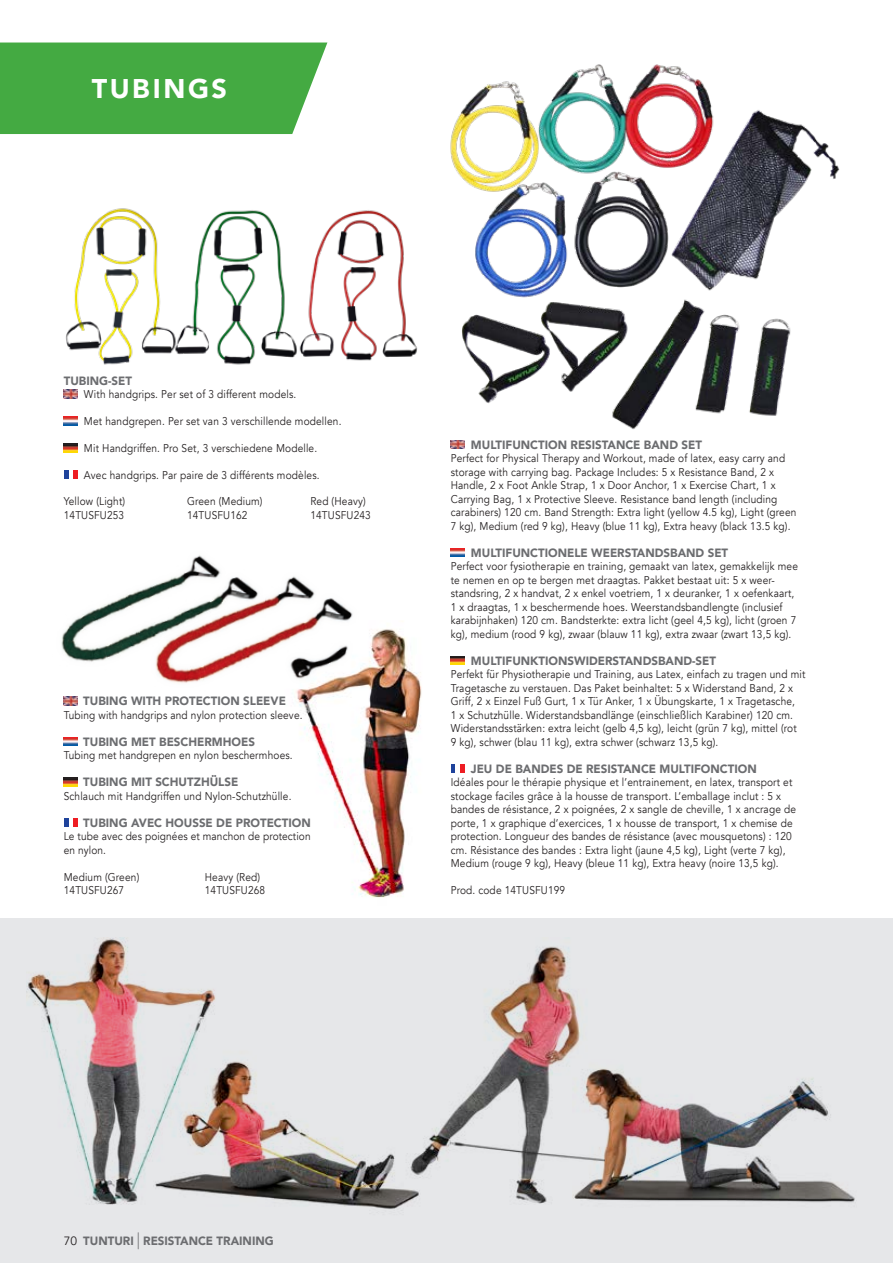
<style>
.page{position:relative;width:893px;height:1263px;background:#fff}
.page>*{position:absolute;margin:0;border:0;box-sizing:border-box;transform-origin:0 0}
.t1{font:900 27px "Avenir";letter-spacing:.095em;color:#fff}
.t2{font:900 12px "Avenir";color:#6c6d70;scale:.96 1}
.t3{font:11.25px/13.5px "Avenir";letter-spacing:.015em;color:#231f20;scale:.9 1}
.s1{font-weight:400;color:#231f20}
.s2{font-weight:400;font-size:16.8px}
</style>
<div class="page">
<div style="left:0;top:918px;width:893px;height:345px;background:#e6e7e9"></div>
<img style="left:65px;top:208px;width:353px;height:157px">
<img style="left:64px;top:389px;width:14px;height:9px">
<img style="left:64px;top:416px;width:14px;height:9px">
<img style="left:64px;top:443px;width:14px;height:9px">
<div style="left:64px;top:470px;width:5px;height:9px;background:#1f439b"></div>
<svg style="left:74px;top:470px;width:4px;height:9px"></svg>
<img style="left:299px;top:629px;width:123px;height:269px">
<img style="left:64px;top:697px;width:14px;height:8px">
<img style="left:64px;top:737px;width:14px;height:9px">
<img style="left:64px;top:778px;width:14px;height:8px">
<div style="left:64px;top:818px;width:5px;height:9px;background:#1f439b"></div>
<svg style="left:74px;top:818px;width:4px;height:9px"></svg>
<img style="left:159px;top:576px;width:206px;height:129px">
<img style="left:61px;top:555px;width:207px;height:119px">
<img style="left:451px;top:440px;width:14px;height:9px">
<img style="left:451px;top:548px;width:14px;height:9px">
<img style="left:451px;top:656px;width:14px;height:9px">
<svg style="left:451px;top:764px;width:4px;height:9px"></svg>
<div style="left:460px;top:764px;width:5px;height:9px;background:#ee1d23"></div>
<img style="left:451px;top:64px;width:389px;height:366px">
<img style="left:26px;top:937px;width:190px;height:267px">
<img style="left:153px;top:1000px;width:250px;height:209px">
<img style="left:399px;top:946px;width:173px;height:258px">
<img style="left:572px;top:996px;width:283px;height:207px">
<div style="left:0;top:43px;width:327px;height:91px;background:#44aa42"></div>
<h1 class="t1" style="left:92px;top:66px;width:137px">TUBINGS</h1>
<p class="t2" style="left:64px;top:370px;width:73px">TUBING-SET</p>
<p class="t3" style="left:84px;top:388px;width:237px">With handgrips. Per set of 3 different models.</p>
<p class="t3" style="left:84px;top:415px;width:288px">Met handgrepen. Per set van 3 verschillende modellen.</p>
<p class="t3" style="left:84px;top:442px;width:261px">Mit Handgriffen. Pro Set, 3 verschiedene Modelle.</p>
<p class="t3" style="left:84px;top:469px;width:263px">Avec handgrips. Par paire de 3 différents modèles.</p>
<p class="t3" style="left:64px;top:495px;width:70px">Yellow (Light)<br>14TUSFU253</p>
<p class="t3" style="left:187px;top:495px;width:85px">Green (Medium)<br>14TUSFU162</p>
<p class="t3" style="left:310px;top:495px;width:69px">Red (Heavy)<br>14TUSFU243</p>
<p class="t2" style="left:83px;top:691px;width:213px">TUBING WITH PROTECTION SLEEVE</p>
<p class="t3" style="left:64px;top:708px;width:267px">Tubing with handgrips and nylon protection sleeve.</p>
<p class="t2" style="left:83px;top:731px;width:180px">TUBING MET BESCHERMHOES</p>
<p class="t3" style="left:64px;top:749px;width:256px">Tubing met handgrepen en nylon beschermhoes.</p>
<p class="t2" style="left:83px;top:772px;width:163px">TUBING MIT SCHUTZHÜLSE</p>
<p class="t3" style="left:64px;top:789px;width:255px">Schlauch mit Handgriffen und Nylon-Schutzhülle.</p>
<p class="t2" style="left:83px;top:812px;width:238px">TUBING AVEC HOUSSE DE PROTECTION</p>
<p class="t3" style="left:64px;top:830px;width:276px">Le tube avec des poignées et manchon de protection en nylon.</p>
<p class="t3" style="left:64px;top:870px;width:85px">Medium (Green)</p>
<p class="t3" style="left:205px;top:870px;width:63px">Heavy (Red)</p>
<p class="t3" style="left:64px;top:884px;width:69px">14TUSFU267</p>
<p class="t3" style="left:205px;top:884px;width:69px">14TUSFU268</p>
<p class="t2" style="left:471px;top:434px;width:242px">MULTIFUNCTION RESISTANCE BAND SET</p>
<p class="t3" style="left:451px;top:452px;width:386px">Perfect for Physical Therapy and Workout, made of latex, easy carry and storage with carrying bag. Package Includes: 5 x Resistance Band, 2 x Handle, 2 x Foot Ankle Strap, 1 x Door Anchor, 1 x Exercise Chart, 1 x Carrying Bag, 1 x Protective Sleeve. Resistance band length (including carabiners) 120 cm. Band Strength: Extra light (yellow 4.5 kg), Light (green 7 kg), Medium (red 9 kg), Heavy (blue 11 kg), Extra heavy (black 13.5 kg).</p>
<p class="t2" style="left:471px;top:542px;width:270px">MULTIFUNCTIONELE WEERSTANDSBAND SET</p>
<p class="t3" style="left:451px;top:560px;width:387px">Perfect voor fysiotherapie en training, gemaakt van latex, gemakkelijk mee te nemen en op te bergen met draagtas. Pakket bestaat uit: 5 x weer&shy;standsring, 2 x handvat, 2 x enkel voetriem, 1 x deuranker, 1 x oefenkaart, 1 x draagtas, 1 x beschermende hoes. Weerstandsbandlengte (inclusief karabijnhaken) 120 cm. Bandsterkte: extra licht (geel 4,5 kg), licht (groen 7 kg), medium (rood 9 kg), zwaar (blauw 11 kg), extra zwaar (zwart 13,5 kg).</p>
<p class="t2" style="left:471px;top:650px;width:257px">MULTIFUNKTIONSWIDERSTANDSBAND-SET</p>
<p class="t3" style="left:451px;top:668px;width:396px">Perfekt für Physiotherapie und Training, aus Latex, einfach zu tragen und mit Tragetasche zu verstauen. Das Paket beinhaltet: 5 x Widerstand Band, 2 x Griff, 2 x Einzel Fuß Gurt, 1 x Tür Anker, 1 x Übungskarte, 1 x Tragetasche,<br>1 x Schutzhülle. Widerstandsbandlänge (einschließlich Karabiner) 120 cm.<br>Widerstandsstärken: extra leicht (gelb 4,5 kg), leicht (grün 7 kg), mittel (rot<br>9 kg), schwer (blau 11 kg), extra schwer (schwarz 13,5 kg).</p>
<p class="t2" style="left:471px;top:758px;width:299px">JEU DE BANDES DE RESISTANCE MULTIFONCTION</p>
<p class="t3" style="left:451px;top:776px;width:385px">Idéales pour le thérapie physique et l’entrainement, en latex, transport et stockage faciles grâce à la housse de transport. L’emballage inclut : 5 x bandes de résistance, 2 x poignées, 2 x sangle de cheville, 1 x ancrage de porte, 1 x graphique d’exercices, 1 x housse de transport, 1 x chemise de protection. Longueur des bandes de résistance (avec mousquetons) : 120 cm. Résistance des bandes : Extra light (jaune 4,5 kg), Light (verte 7 kg), Medium (rouge 9 kg), Heavy (bleue 11 kg), Extra heavy (noire 13,5 kg).</p>
<p class="t3" style="left:451px;top:884px;width:129px">Prod. code 14TUSFU199</p>
<p class="t2" style="left:64px;top:1231px;width:220px"><span class="s1">70</span> TUNTURI <span class="s2">|</span> RESISTANCE TRAINING</p>
</div>
